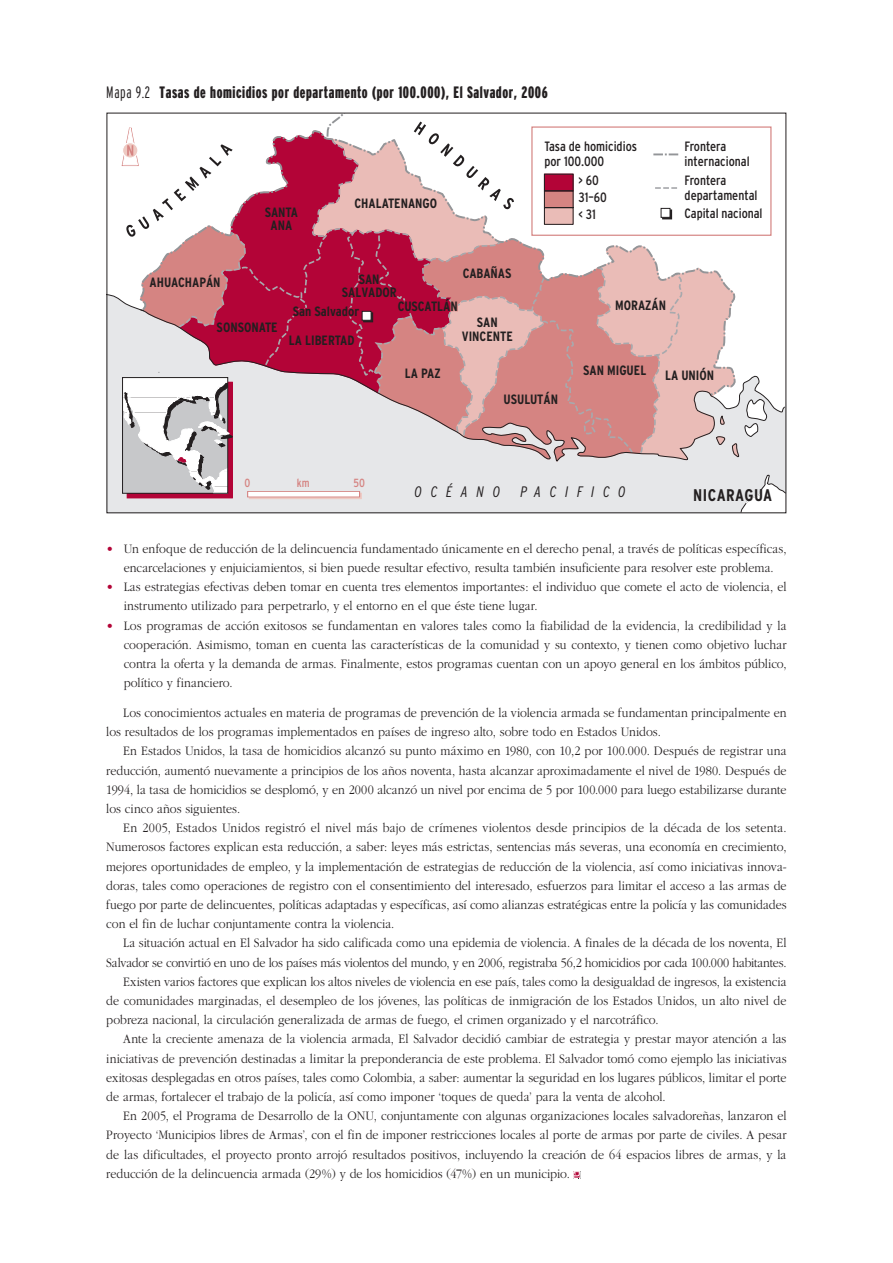
<style>
.page{position:relative;width:893px;height:1263px;background:#fff}
.page>*{position:absolute;margin:0;border:0;box-sizing:border-box;transform-origin:0 0}
.t1{font:700 condensed 16.8px "Interstate";letter-spacing:.03em;color:#231f20}
.t2{font:900 extra-condensed 16.5px "Interstate";letter-spacing:.035em;color:#231f20}
.t3{font:italic 300 condensed 15.15px "Interstate";letter-spacing:.57em;color:#231f20}
.t4{font:300 13.5px/19.2px "Garamond";letter-spacing:.005em;color:#231f20;text-align:justify;scale:.9 1}
.t5{font:700 condensed 13.5px/13.5px "Interstate";color:#231f20;text-align:center}
.t6{font:300 13.5px "Garamond";letter-spacing:-.015em;color:#231f20;scale:.9 1}
.t7{font:condensed 13.5px/15.1px "Interstate";color:#231f20}
.t8{font:condensed 11.85px "Interstate";color:#d58482}
.s1{font-weight:300}
.s2{color:#b30437}
</style>
<div class="page">
<svg style="left:574px;top:1172px;width:6px;height:6px"></svg>
<div style="left:107px;top:113px;width:679px;height:400px;background:#e6e7e9"></div>
<svg style="left:106px;top:112px;width:681px;height:352px;background:#dbdada"></svg>
<svg style="left:139px;top:115px;width:598px;height:179px;background:#e2a6b7"></svg>
<svg style="left:108px;top:294px;width:488px;height:170px"></svg>
<svg style="left:596px;top:245px;width:188px;height:266px"></svg>
<div style="left:532px;top:127px;width:239px;height:108px;background:#fff"></div>
<div style="left:531px;top:126px;width:240px;height:110px;border:1px solid #d58482"></div>
<svg style="left:120px;top:125px;width:125px;height:202px;background:#e8c6c9"></svg>
<svg style="left:291px;top:122px;width:283px;height:314px;background:#d68f9a"></svg>
<div style="left:249px;top:493px;width:113px;height:6px;border:1px solid #eec9c2"></div>
<div style="left:248px;top:491px;width:112px;height:6px;background:#fff"></div>
<div style="left:247px;top:491px;width:113px;height:6px;border:1px solid #d58482"></div>
<svg style="left:655px;top:187px;width:22px;height:2px"></svg>
<svg style="left:653px;top:153px;width:26px;height:2px"></svg>
<div style="left:662px;top:210px;width:10px;height:9px;border:1px solid #231f20"></div>
<div style="left:661px;top:208px;width:9px;height:10px;background:#fff;border:1px solid #231f20"></div>
<div style="left:127px;top:382px;width:105px;height:116px;background:linear-gradient(to right,#b30437,#b30437)"></div>
<svg style="left:123px;top:372px;width:110px;height:121px;background:#cec7ca"></svg>
<p class="t2" style="left:106px;top:83px;width:443px"><span class="s1">Mapa 9.2</span> Tasas de homicidios por departamento (por 100.000), El Salvador, 2006</p>
<p class="t5" style="left:265px;top:205px;width:35px">SANTA<br>ANA</p>
<p class="t5" style="left:354px;top:196px;width:84px">CHALATENANGO</p>
<p class="t5" style="left:150px;top:275px;width:73px">AHUACHAPÁN</p>
<p class="t5" style="left:217px;top:321px;width:63px">SONSONATE</p>
<p class="t5" style="left:463px;top:267px;width:50px">CABAÑAS</p>
<p class="t5" style="left:342px;top:272px;width:57px">SAN<br>SALVADOR</p>
<p class="t5" style="left:398px;top:299px;width:62px">CUSCATLÁN</p>
<p class="t5" style="left:293px;top:304px;width:68px">San Salvador</p>
<p class="t5" style="left:462px;top:316px;width:53px">SAN<br>VINCENTE</p>
<p class="t5" style="left:289px;top:333px;width:67px">LA LIBERTAD</p>
<p class="t7" style="left:544px;top:139px;width:94px">Tasa de homicidios por 100.000</p>
<p class="t7" style="left:578px;top:172px;width:30px;line-height:16.8px">&gt; 60<br>31–60 &lt; 31</p>
<p class="t5" style="left:615px;top:299px;width:52px">MORAZÁN</p>
<p class="t7" style="left:685px;top:139px;width:67px">Frontera internacional</p>
<p class="t7" style="left:685px;top:172px;width:74px">Frontera departamental</p>
<p class="t7" style="left:685px;top:206px;width:79px">Capital nacional</p>
<p class="t8" style="left:297px;top:476px;width:14px">km</p>
<p class="t8" style="left:245px;top:476px;width:7px">0</p>
<p class="t8" style="left:353px;top:476px;width:13px">50</p>
<p class="t5" style="left:405px;top:366px;width:37px">LA PAZ</p>
<p class="t5" style="left:503px;top:392px;width:56px">USULUTÁN</p>
<p class="t5" style="left:583px;top:363px;width:65px">SAN MIGUEL</p>
<p class="t5" style="left:665px;top:368px;width:51px">LA UNIÓN</p>
<p class="t3" style="left:415px;top:483px;width:87px">OCÉANO</p>
<p class="t3" style="left:521px;top:483px;width:107px">PACIFICO</p>
<p class="t1" style="left:693px;top:486px;width:81px">NICARAGUA</p>
<p class="t4" style="left:106px;top:539px;width:757px;text-align:center"><span class="s2">•</span> Un enfoque de reducción de la delincuencia fundamentado únicamente en el derecho penal, a través de políticas específicas, encarcelaciones y enjuiciamientos, si bien puede resultar efectivo, resulta también insuficiente para resolver este problema.</p>
<p class="t4" style="left:124px;top:578px;width:738px;text-indent:-17px"><span class="s2">•</span> Las estrategias efectivas deben tomar en cuenta tres elementos importantes: el individuo que comete el acto de violencia, el instrumento utilizado para perpetrarlo, y el entorno en el que éste tiene lugar.</p>
<p class="t4" style="left:124px;top:616px;width:738px;text-indent:-17px"><span class="s2">•</span> Los programas de acción exitosos se fundamentan en valores tales como la fiabilidad de la evidencia, la credibilidad y la cooperación. Asimismo, toman en cuenta las características de la comunidad y su contexto, y tienen como objetivo luchar contra la oferta y la demanda de armas. Finalmente, estos programas cuentan con un apoyo general en los ámbitos público, político y financiero.</p>
<p class="t4" style="left:106px;top:703px;width:757px;text-indent:17px">Los conocimientos actuales en materia de programas de prevención de la violencia armada se fundamentan principalmente en los resultados de los programas implementados en países de ingreso alto, sobre todo en Estados Unidos.</p>
<p class="t4" style="left:106px;top:742px;width:757px;text-indent:17px">En Estados Unidos, la tasa de homicidios alcanzó su punto máximo en 1980, con 10,2 por 100.000. Después de registrar una reducción, aumentó nuevamente a principios de los años noventa, hasta alcanzar aproximadamente el nivel de 1980. Después de 1994, la tasa de homicidios se desplomó, y en 2000 alcanzó un nivel por encima de 5 por 100.000 para luego estabilizarse durante los cinco años siguientes.</p>
<p class="t4" style="left:106px;top:819px;width:757px;text-indent:17px">En 2005, Estados Unidos registró el nivel más bajo de crímenes violentos desde principios de la década de los setenta.<br>Numerosos factores explican esta reducción, a saber: leyes más estrictas, sentencias más severas, una economía en crecimiento, mejores oportunidades de empleo, y la implementación de estrategias de reducción de la violencia, así como iniciativas innova&shy;doras, tales como operaciones de registro con el consentimiento del interesado, esfuerzos para limitar el acceso a las armas de fuego por parte de delincuentes, políticas adaptadas y específicas, así como alianzas estratégicas entre la policía y las comunidades con el fin de luchar conjuntamente contra la violencia.</p>
<p class="t4" style="left:123px;top:934px;width:738px">La situación actual en El Salvador ha sido calificada como una epidemia de violencia. A finales de la década de los noventa, El</p>
<p class="t6" style="left:106px;top:955px;width:757px">Salvador se convirtió en uno de los países más violentos del mundo, y en 2006, registraba 56,2 homicidios por cada 100.000 habitantes.</p>
<p class="t4" style="left:123px;top:972px;width:738px">Existen varios factores que explican los altos niveles de violencia en ese país, tales como la desigualdad de ingresos, la existencia</p>
<p class="t4" style="left:106px;top:991px;width:757px">de comunidades marginadas, el desempleo de los jóvenes, las políticas de inmigración de los Estados Unidos, un alto nivel de</p>
<p class="t4" style="left:106px;top:1011px;width:615px">pobreza nacional, la circulación generalizada de armas de fuego, el crimen organizado y el narcotráfico.</p>
<p class="t4" style="left:123px;top:1030px;width:738px">Ante la creciente amenaza de la violencia armada, El Salvador decidió cambiar de estrategia y prestar mayor atención a las</p>
<p class="t4" style="left:106px;top:1049px;width:757px">iniciativas de prevención destinadas a limitar la preponderancia de este problema. El Salvador tomó como ejemplo las iniciativas</p>
<p class="t4" style="left:106px;top:1068px;width:757px">exitosas desplegadas en otros países, tales como Colombia, a saber: aumentar la seguridad en los lugares públicos, limitar el porte</p>
<p class="t4" style="left:106px;top:1087px;width:623px">de armas, fortalecer el trabajo de la policía, así como imponer ‘toques de queda’ para la venta de alcohol.</p>
<p class="t4" style="left:123px;top:1107px;width:738px">En 2005, el Programa de Desarrollo de la ONU, conjuntamente con algunas organizaciones locales salvadoreñas, lanzaron el</p>
<p class="t4" style="left:106px;top:1126px;width:757px">Proyecto ‘Municipios libres de Armas’, con el fin de imponer restricciones locales al porte de armas por parte de civiles. A pesar</p>
<p class="t4" style="left:106px;top:1145px;width:757px">de las dificultades, el proyecto pronto arrojó resultados positivos, incluyendo la creación de 64 espacios libres de armas, y la</p>
<p class="t4" style="left:106px;top:1164px;width:516px">reducción de la delincuencia armada (29%) y de los homicidios (47%) en un municipio.</p>
</div>
